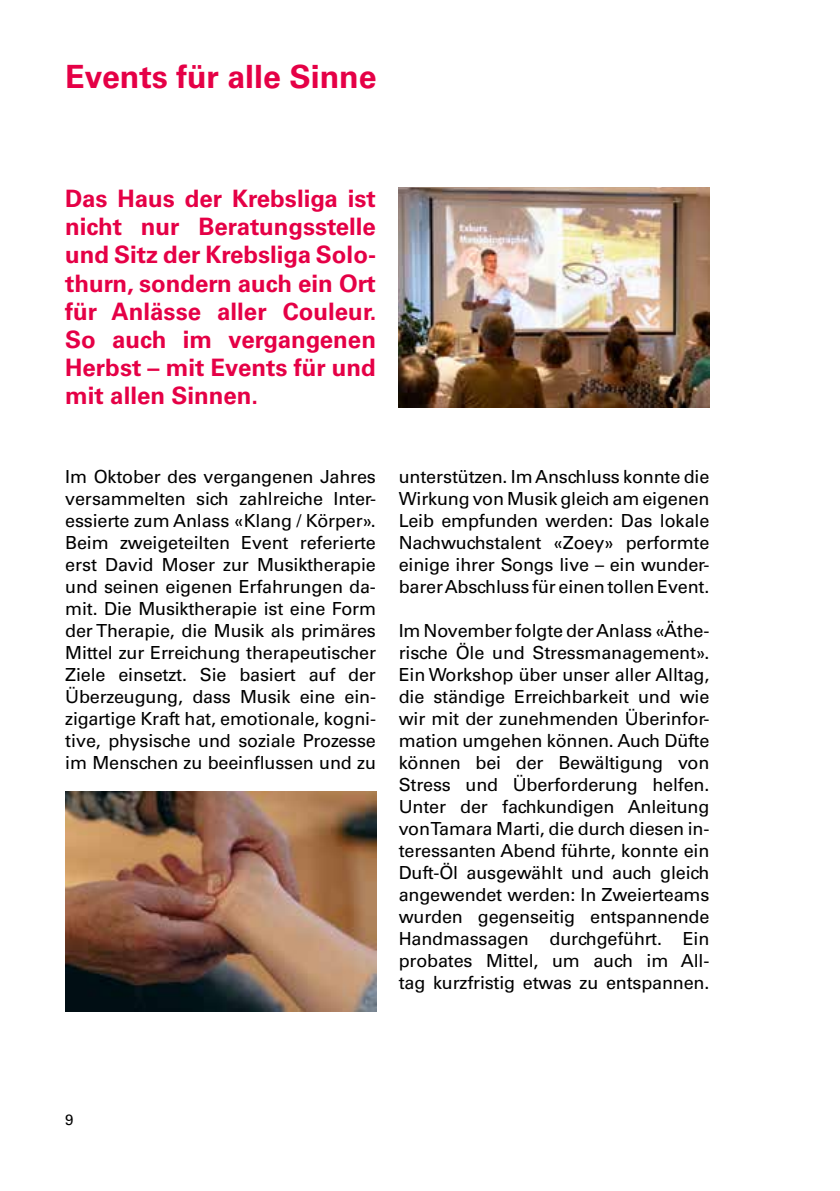
<style>
.page{position:relative;width:840px;height:1191px;background:#fff}
.page>*{position:absolute;margin:0;border:0;box-sizing:border-box;transform-origin:0 0}
.t1{font:700 32px "Univers LT Std";color:#e50046}
.t2{font:700 24px/28px "Univers LT Std";color:#e50046;text-align:justify}
.t3{font:18px/22px "Univers LT Std";letter-spacing:-.01em;color:#000;text-align:justify}
.t4{font:15px "Univers LT Std";color:#000}
</style>
<div class="page">
<img style="left:65px;top:791px;width:311px;height:220px">
<img style="left:398px;top:187px;width:311px;height:220px">
<h1 class="t1" style="left:65px;top:58px;width:313px">Events für alle Sinne</h1>
<h2 class="t2" style="left:65px;top:185px;width:313px">Das Haus der Krebsliga ist nicht nur Beratungsstelle und Sitz der Krebsliga Solo&shy;thurn, sondern auch ein Ort für Anlässe aller Couleur.<br>So auch im vergangenen Herbst – mit Events für und mit allen Sinnen.</h2>
<p class="t3" style="left:65px;top:466px;width:312px">Im Oktober des vergangenen Jahres versammelten sich zahlreiche Inter&shy;essierte zum Anlass «Klang / Körper».<br>Beim zweigeteilten Event referierte erst David Moser zur Musiktherapie und seinen eigenen Erfahrungen da&shy;mit. Die Musiktherapie ist eine Form der Therapie, die Musik als primäres Mittel zur Erreichung therapeutischer Ziele einsetzt. Sie basiert auf der Überzeugung, dass Musik eine ein&shy;zigartige Kraft hat, emotionale, kogni&shy;tive, physische und soziale Prozesse im Menschen zu beeinflussen und zu</p>
<p class="t3" style="left:398px;top:466px;width:312px">unterstützen. Im Anschluss konnte die Wirkung von Musik gleich am eigenen Leib empfunden werden: Das lokale Nachwuchstalent «Zoey» performte einige ihrer Songs live – ein wunder&shy;barer Abschluss für einen tollen Event.</p>
<p class="t3" style="left:398px;top:620px;width:312px">Im November folgte der Anlass «Äthe&shy;rische Öle und Stressmanagement».<br>Ein Workshop über unser aller Alltag, die ständige Erreichbarkeit und wie wir mit der zunehmenden Überinfor&shy;mation umgehen können. Auch Düfte können bei der Bewältigung von Stress und Überforderung helfen.<br>Unter der fachkundigen Anleitung von Tamara Marti, die durch diesen in&shy;teressanten Abend führte, konnte ein Duft-Öl ausgewählt und auch gleich angewendet werden: In Zweierteams wurden gegenseitig entspannende Handmassagen durchgeführt. Ein probates Mittel, um auch im All&shy;tag kurzfristig etwas zu entspannen.</p>
<p class="t4" style="left:65px;top:1110px;width:10px">9</p>
</div>
